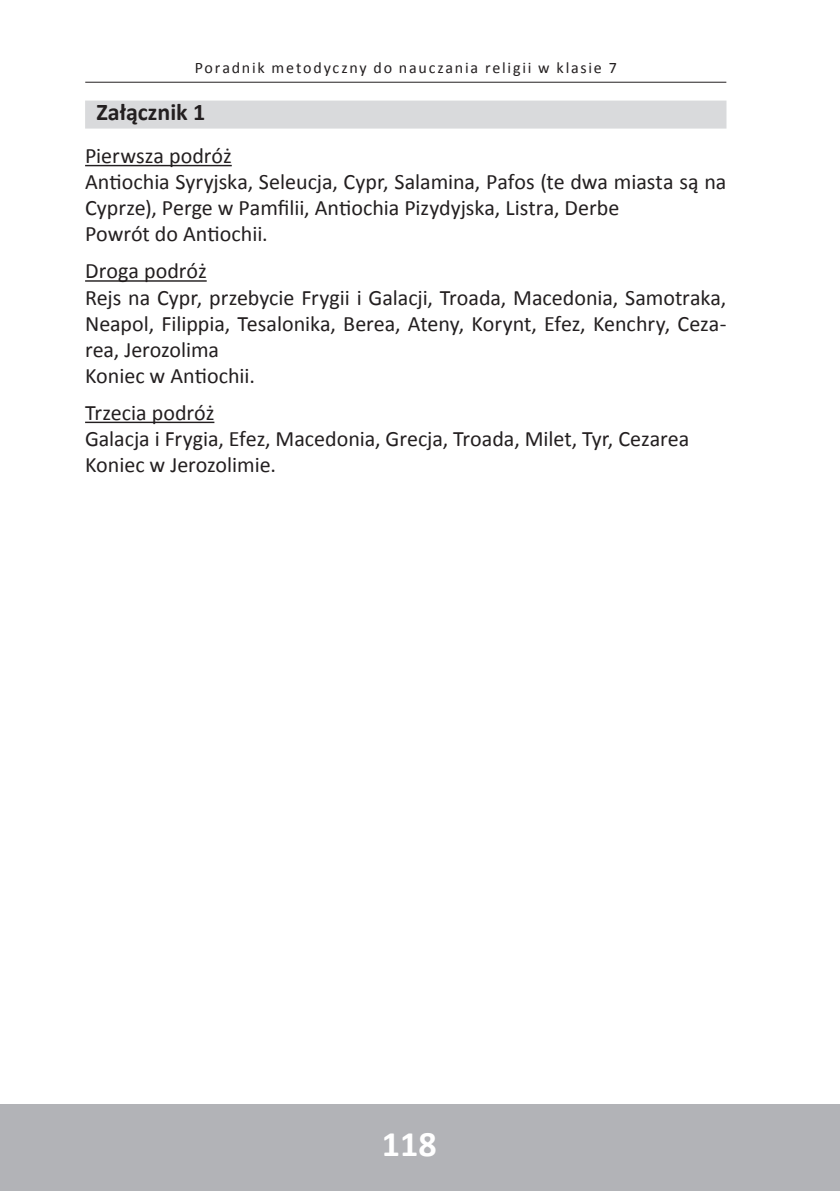
<style>
.page{position:relative;width:840px;height:1191px;background:#fff}
.page>*{position:absolute;margin:0;border:0;box-sizing:border-box;transform-origin:0 0}
.t1{font:700 36px "Calibri";color:#fff}
.t2{font:700 24px "Calibri";color:#231f20}
.t3{font:22px/26px "Calibri";letter-spacing:-.005em;color:#231f20}
.t4{font:16px "Calibri";letter-spacing:.11em;color:#231f20}
</style>
<div class="page">
<div style="left:0;top:1104px;width:839px;height:87px;background:#b2b3b7"></div>
<hr style="left:85px;top:82px;width:641px;height:1px;background:#231f20">
<div style="left:85px;top:101px;width:641px;height:28px;background:#d9dadc"></div>
<hr style="left:85px;top:165px;width:147px;height:1px;background:#231f20">
<hr style="left:85px;top:280px;width:121px;height:2px;background:#231f20">
<hr style="left:85px;top:421px;width:129px;height:2px;background:#231f20">
<p class="t4" style="left:194px;top:58px;width:423px">Poradnik metodyczny do nauczania religii w klasie 7</p>
<p class="t2" style="left:96px;top:97px;width:110px">Załącznik 1</p>
<p class="t3" style="left:85px;top:143px;width:642px">Pierwsza podróż<br>Antiochia Syryjska, Seleucja, Cypr, Salamina, Pafos (te dwa miasta są na Cyprze), Perge w Pamfilii, Antiochia Pizydyjska, Listra, Derbe<br>Powrót do Antiochii.</p>
<p class="t3" style="left:85px;top:258px;width:642px">Droga podróż<br>Rejs na Cypr, przebycie Frygii i Galacji, Troada, Macedonia, Samotraka, Neapol, Filippia, Tesalonika, Berea, Ateny, Korynt, Efez, Kenchry, Ceza&shy;rea, Jerozolima<br>Koniec w Antiochii.</p>
<p class="t3" style="left:85px;top:400px;width:605px">Trzecia podróż<br>Galacja i Frygia, Efez, Macedonia, Grecja, Troada, Milet, Tyr, Cezarea<br>Koniec w Jerozolimie.</p>
<p class="t1" style="left:382px;top:1120px;width:56px">118</p>
</div>
